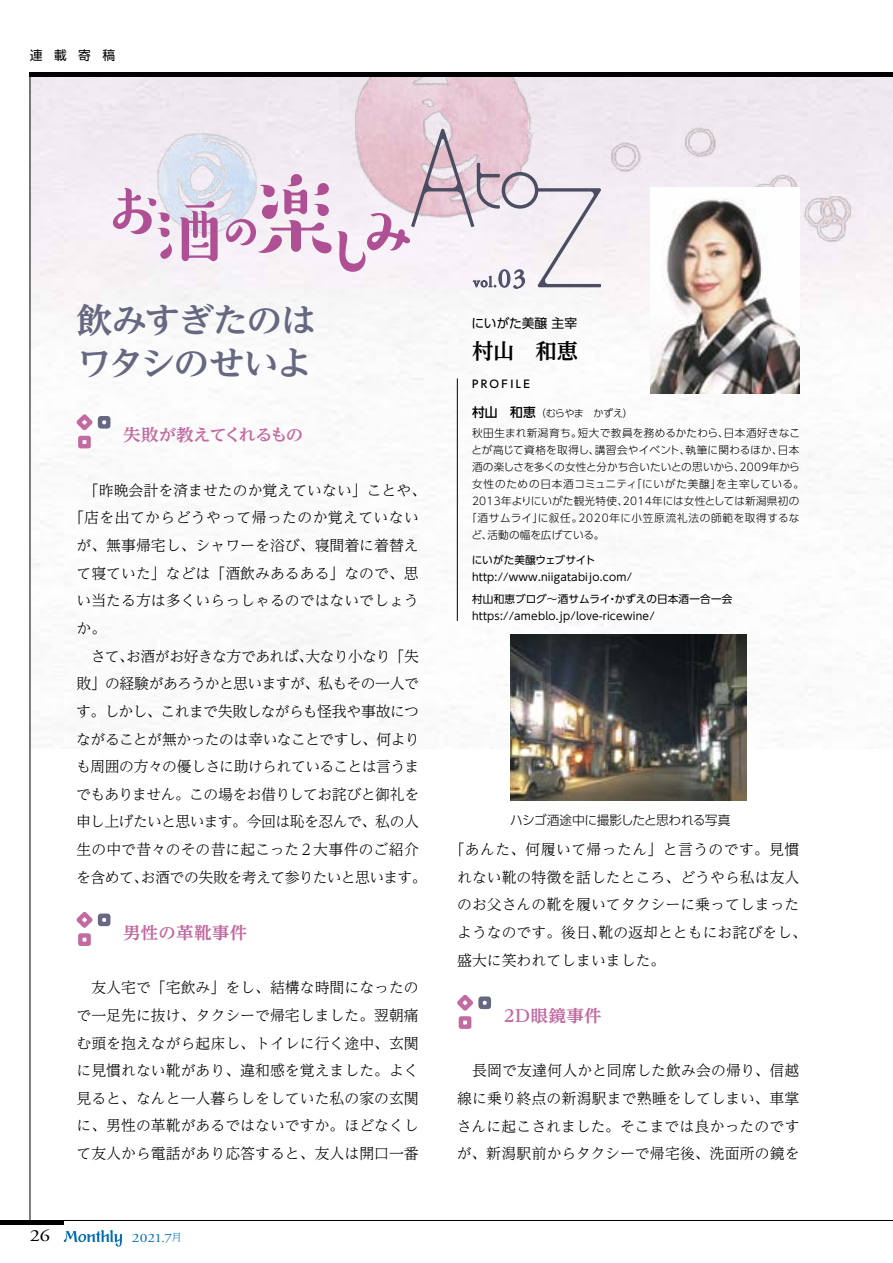
<style>
.page{position:relative;width:893px;height:1263px;background:#fff}
.page>*{position:absolute;margin:0;border:0;box-sizing:border-box;transform-origin:0 0}
.t1{font:700 34.35px/42.5px "UD Reimin Pro";letter-spacing:-.065em;color:#656880;scale:1.05 1}
.t2{font:700 21.3px "UD Reimin Pro";color:#000}
.t3{font:16.95px "Adobe Garamond Pro";color:#000;scale:1.2 1}
.t4{font:700 16.65px "UD Reimin Pro";color:#c26aa1;scale:1.05 1}
.t5{font:700 16.65px "UD Reimin Pro";letter-spacing:-.07em;color:#c26aa1;scale:1.05 1}
.t6{font:300 14.85px/27.6px "UD Reimin Pro";color:#000;text-align:justify}
.t7{font:300 14.85px "UD Reimin Pro";letter-spacing:-.04em;color:#000}
.t8{font:300 14.85px "UD Reimin Pro";letter-spacing:-.035em;color:#000}
.t9{font:300 14.85px "UD Reimin Pro";letter-spacing:.025em;color:#000}
.t10{font:14.85px "Adobe Garamond Pro";color:#4b4d66}
.t11{font:300 12.75px "UD Shin Go Pro";letter-spacing:-.035em;color:#000}
.t12{font:12.75px "UD Shin Go Pro";color:#000}
.t13{font:12.75px "Adobe Garamond Pro";color:#006eb8;scale:1.2 1}
.t14{font:300 10.65px "UD Shin Go Pro";letter-spacing:.025em;color:#000}
.t15{font:10.65px/17px "UD Shin Go Pro";letter-spacing:.02em;color:#000}
.t16{font:300 10.65px "UD Shin Go Pro";letter-spacing:.07em;color:#000}
.t17{font:300 10.65px "UD Shin Go Pro";color:#000}
.t18{font:500 10.65px "UD Shin Go Pro";letter-spacing:.22em;color:#000}
.t19{font:300 10.05px "UD Shin Go Pro";letter-spacing:-.05em;color:#000}
.s1{font-family:"UD Reimin Pro";font-weight:300;font-size:10.35px}
.s2{font-size:26.55px}
.s3{font-weight:500;font-size:12.75px}
</style>
<div class="page">
<img style="left:31px;top:77px;width:862px;height:671px">
<img style="left:151px;top:126px;width:114px;height:114px">
<img style="left:340px;top:77px;width:205px;height:52px">
<img style="left:582px;top:100px;width:281px;height:171px">
<svg style="left:113px;top:188px;width:105px;height:73px"></svg>
<svg style="left:78px;top:436px;width:13px;height:12px"></svg>
<svg style="left:77px;top:414px;width:34px;height:16px"></svg>
<svg style="left:77px;top:912px;width:34px;height:34px"></svg>
<svg style="left:457px;top:995px;width:34px;height:34px"></svg>
<img style="left:651px;top:187px;width:148px;height:206px">
<hr style="left:457px;top:378px;width:1px;height:243px;background:#000">
<svg style="left:226px;top:129px;width:375px;height:164px"></svg>
<img style="left:510px;top:635px;width:236px;height:165px">
<hr style="left:30px;top:77px;width:1px;height:1143px;background:#000">
<div style="left:0;top:1220px;width:64px;height:5px;background:#000"></div>
<div style="left:30px;top:72px;width:863px;height:5px;background:#000"></div>
<hr style="left:0;top:1220px;width:893px;height:1px;background:#000">
<svg style="left:64px;top:1230px;width:58px;height:16px"></svg>
<p class="t12" style="left:30px;top:45px;width:87px">連載寄稿</p>
<h1 class="t1" style="left:77px;top:298px;width:230px">飲みすぎたのはワタシのせいよ</h1>
<p class="t5" style="left:123px;top:421px;width:173px">失敗が教えてくれるもの</p>
<p class="t6" style="left:77px;top:476px;width:351px">　「昨晩会計を済ませたのか覚えていない」ことや、</p>
<p class="t9" style="left:69px;top:506px;width:351px">「店を出てからどうやって帰ったのか覚えていない</p>
<p class="t6" style="left:77px;top:531px;width:344px">が、無事帰宅し、シャワーを浴び、寝間着に着替え</p>
<p class="t6" style="left:77px;top:559px;width:344px">て寝ていた」などは「酒飲みあるある」なので、思</p>
<p class="t6" style="left:77px;top:586px;width:344px">い当たる方は多くいらっしゃるのではないでしょう</p>
<p class="t6" style="left:77px;top:614px;width:31px">か。</p>
<p class="t8" style="left:77px;top:644px;width:344px">　さて、お酒がお好きな方であれば、大なり小なり「失</p>
<p class="t7" style="left:76px;top:671px;width:344px">敗」の経験があろうかと思いますが、私もその一人で</p>
<p class="t7" style="left:76px;top:699px;width:344px">す。しかし、これまで失敗しながらも怪我や事故につ</p>
<p class="t7" style="left:76px;top:727px;width:345px">ながることが無かったのは幸いなことですし、何より</p>
<p class="t7" style="left:76px;top:754px;width:345px">も周囲の方々の優しさに助けられていることは言うま</p>
<p class="t7" style="left:76px;top:782px;width:344px">でもありません。この場をお借りしてお詫びと御礼を</p>
<p class="t7" style="left:76px;top:810px;width:344px">申し上げたいと思います。今回は恥を忍んで、私の人</p>
<p class="t6" style="left:76px;top:835px;width:344px">生の中で昔々のその昔に起こった２大事件のご紹介</p>
<p class="t8" style="left:76px;top:865px;width:352px">を含めて、お酒での失敗を考えて参りたいと思います。</p>
<p class="t4" style="left:123px;top:919px;width:120px">男性の革靴事件</p>
<p class="t6" style="left:77px;top:973px;width:344px">　友人宅で「宅飲み」をし、結構な時間になったので一足先に抜け、タクシーで帰宅しました。翌朝痛む頭を抱えながら起床し、トイレに行く途中、玄関に見慣れない靴があり、違和感を覚えました。よく見ると、なんと一人暮らしをしていた私の家の玄関に、男性の革靴があるではないですか。ほどなくして友人から電話があり応答すると、友人は開口一番</p>
<p class="t3" style="left:30px;top:1225px;width:19px">26</p>
<p class="t13" style="left:132px;top:1230px;width:43px">2021.7<span class="s1">月</span></p>
<p class="t10" style="left:473px;top:273px;width:54px">vol.<span class="s2">03</span></p>
<p class="t12" style="left:472px;top:313px;width:120px">にいがた美醸 主宰　</p>
<h2 class="t2" style="left:472px;top:333px;width:108px">村山　和恵</h2>
<p class="t18" style="left:472px;top:375px;width:59px">PROFILE</p>
<p class="t14" style="left:472px;top:424px;width:329px">秋田生まれ新潟育ち。短大で教員を務めるかたわら、日本酒好きなこ</p>
<p class="t14" style="left:471px;top:441px;width:330px">とが高じて資格を取得し、講習会やイベント、執筆に関わるほか、日本</p>
<p class="t14" style="left:472px;top:458px;width:329px">酒の楽しさを多くの女性と分かち合いたいとの思いから、2009年から</p>
<p class="t16" style="left:472px;top:475px;width:334px">女性のための日本酒コミュニティ「にいがた美醸」を主宰している。</p>
<p class="t14" style="left:472px;top:492px;width:329px">2013年よりにいがた観光特使、2014年には女性としては新潟県初の</p>
<p class="t16" style="left:466px;top:509px;width:335px">「酒サムライ」に叙任。2020年に小笠原流礼法の師範を取得するな</p>
<p class="t17" style="left:471px;top:526px;width:135px">ど、活動の幅を広げている。</p>
<p class="t15" style="left:472px;top:551px;width:162px">にいがた美醸ウェブサイトhttp://www.niigatabijo.com/</p>
<p class="t15" style="left:472px;top:590px;width:262px">村山和恵ブログ～酒サムライ・かずえの日本酒一合一会https://ameblo.jp/love-ricewine/</p>
<p class="t19" style="left:472px;top:405px;width:163px"><span class="s3">村山　和恵</span>（むらやま　かずえ）</p>
<p class="t11" style="left:510px;top:809px;width:222px">ハシゴ酒途中に撮影したと思われる写真</p>
<p class="t6" style="left:457px;top:835px;width:351px;text-align:left;text-indent:-7px">「あんた、何履いて帰ったん」と言うのです。見慣れない靴の特徴を話したところ、どうやら私は友人のお父さんの靴を履いてタクシーに乗ってしまったようなのです。後日、靴の返却とともにお詫びをし、盛大に笑われてしまいました。</p>
<p class="t4" style="left:500px;top:1002px;width:98px">２Ｄ眼鏡事件</p>
<p class="t6" style="left:457px;top:1056px;width:344px">　長岡で友達何人かと同席した飲み会の帰り、信越線に乗り終点の新潟駅まで熟睡をしてしまい、車掌さんに起こされました。そこまでは良かったのですが、新潟駅前からタクシーで帰宅後、洗面所の鏡を</p>
</div>
